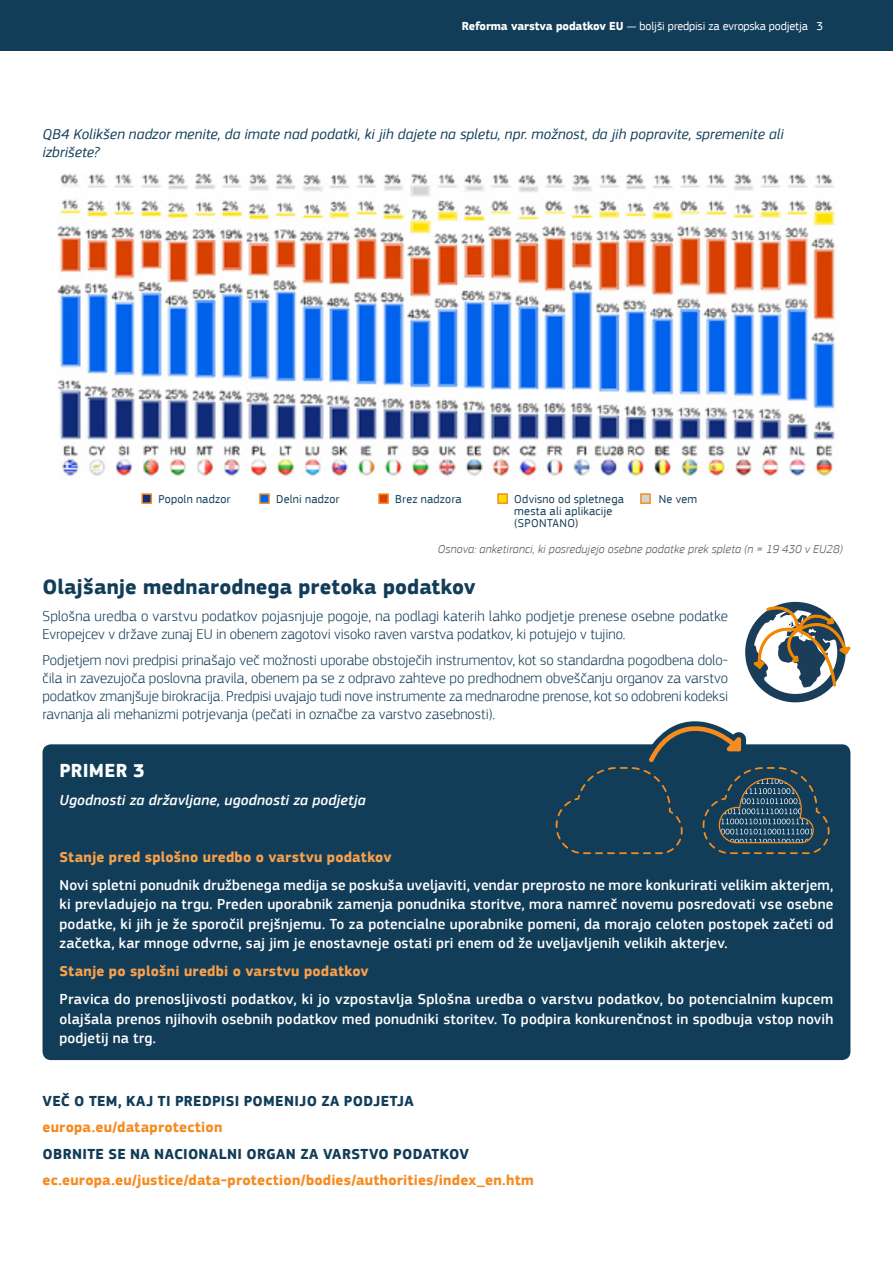
<style>
.page{position:relative;width:893px;height:1263px;background:#fff}
.page>*{position:absolute;margin:0;border:0;box-sizing:border-box;transform-origin:0 0}
.factsheet_-_body_tex{font:700 21.75px "EC Square Sans Pro";letter-spacing:.005em;color:#113d59}
.factsheet_-_box_-_su{font:700 19.5px "EC Square Sans Pro";letter-spacing:.015em;color:#fff}
.factsheet_-_box_-_bo{font:500 15px/19.5px "EC Square Sans Pro";letter-spacing:.01em;color:#fff;text-align:justify}
.factsheet_-_body_tex-2{font:300 15px/18px "EC Square Sans Pro";color:#113d59}
.factsheet_-_box_-_su-2{font:italic 15px/18px "EC Square Sans Pro";letter-spacing:.005em;color:#113d59}
.factsheet_-_body_tex-3{font:700 15px "EC Square Sans Pro";letter-spacing:.015em;color:#f48c22}
.factsheet_-_body_tex-4{font:700 15px "EC Square Sans Pro";letter-spacing:.02em;color:#113d59}
.factsheet_-_box_-_bo-2{font:700 15px "EC Square Sans Pro";letter-spacing:.015em;color:#f7a04b}
.factsheet_-_box_-_bo-3{font:italic 500 15px "EC Square Sans Pro";letter-spacing:.01em;color:#fff}
.factsheet_-_box_-_su-3{font:12px/12px "EC Square Sans Pro";letter-spacing:.02em;color:#113d59}
.factsheet_-_body_tex-5{font:italic 300 12px "EC Square Sans Pro";letter-spacing:.01em;color:#57585a}
.t1{font:12px "EC Square Sans Pro";letter-spacing:-.01em;color:#fff}
.s1{font-weight:700}
</style>
<div class="page">
<div style="left:0;top:0;width:893px;height:51px;background:#113d59"></div>
<svg style="left:745px;top:602px;width:106px;height:100px"></svg>
<img style="left:57px;top:173px;width:781px;height:305px">
<div style="left:141px;top:493px;width:11px;height:11px;background:#122c79;border:2px solid #f48c22"></div>
<div style="left:259px;top:493px;width:11px;height:11px;background:#0163ec;border:2px solid #f48c22"></div>
<div style="left:378px;top:493px;width:11px;height:11px;background:#d84000;border:2px solid #f48c22"></div>
<div style="left:497px;top:493px;width:11px;height:11px;background:#ffe001;border:2px solid #f48c22"></div>
<div style="left:640px;top:493px;width:11px;height:11px;background:#d4d4d6;border:2px solid #f48c22"></div>
<div style="left:43px;top:744px;width:807px;height:316px;background:#113d59;border-radius:9px"></div>
<svg style="left:552px;top:721px;width:281px;height:134px"></svg>
<p class="t1" style="left:462px;top:19px;width:363px"><span class="s1">Reforma varstva podatkov EU</span> — boljši predpisi za evropska podjetja 3</p>
<p class="factsheet_-_box_-_su-2" style="left:43px;top:125px;width:743px">QB4 Kolikšen nadzor menite, da imate nad podatki, ki jih dajete na spletu, npr. možnost, da jih popravite, spremenite ali izbrišete?</p>
<p class="factsheet_-_box_-_su-3" style="left:158px;top:494px;width:74px">Popoln nadzor</p>
<p class="factsheet_-_box_-_su-3" style="left:276px;top:494px;width:65px">Delni nadzor</p>
<p class="factsheet_-_box_-_su-3" style="left:395px;top:494px;width:68px">Brez nadzora</p>
<p class="factsheet_-_box_-_su-3" style="left:514px;top:494px;width:111px">Odvisno od spletnega mesta ali aplikacije (SPONTANO)</p>
<p class="factsheet_-_box_-_su-3" style="left:659px;top:494px;width:40px">Ne vem</p>
<p class="factsheet_-_body_tex-5" style="left:438px;top:542px;width:406px">Osnova: anketiranci, ki posredujejo osebne podatke prek spleta (n = 19 430 v EU28)</p>
<p class="factsheet_-_body_tex" style="left:43px;top:574px;width:435px">Olajšanje mednarodnega pretoka podatkov</p>
<p class="factsheet_-_body_tex-2" style="left:43px;top:607px;width:687px">Splošna uredba o varstvu podatkov pojasnjuje pogoje, na podlagi katerih lahko podjetje prenese osebne podatke<br>Evropejcev v države zunaj EU in obenem zagotovi visoko raven varstva podatkov, ki potujejo v tujino.</p>
<p class="factsheet_-_body_tex-2" style="left:43px;top:651px;width:687px;text-align:justify">Podjetjem novi predpisi prinašajo več možnosti uporabe obstoječih instrumentov, kot so standardna pogodbena dolo&shy;čila in zavezujoča poslovna pravila, obenem pa se z odpravo zahteve po predhodnem obveščanju organov za varstvo podatkov zmanjšuje birokracija. Predpisi uvajajo tudi nove instrumente za mednarodne prenose, kot so odobreni kodeksi ravnanja ali mehanizmi potrjevanja (pečati in označbe za varstvo zasebnosti).</p>
<p class="factsheet_-_box_-_su" style="left:60px;top:759px;width:87px">PRIMER 3</p>
<p class="factsheet_-_box_-_bo-3" style="left:60px;top:792px;width:308px">Ugodnosti za državljane, ugodnosti za podjetja</p>
<p class="factsheet_-_box_-_bo-2" style="left:60px;top:847px;width:334px">Stanje pred splošno uredbo o varstvu podatkov</p>
<p class="factsheet_-_box_-_bo" style="left:60px;top:875px;width:775px">Novi spletni ponudnik družbenega medija se poskuša uveljaviti, vendar preprosto ne more konkurirati velikim akterjem, ki prevladujejo na trgu. Preden uporabnik zamenja ponudnika storitve, mora namreč novemu posredovati vse osebne podatke, ki jih je že sporočil prejšnjemu. To za potencialne uporabnike pomeni, da morajo celoten postopek začeti od začetka, kar mnoge odvrne, saj jim je enostavneje ostati pri enem od že uveljavljenih velikih akterjev.</p>
<p class="factsheet_-_box_-_bo-2" style="left:60px;top:962px;width:311px">Stanje po splošni uredbi o varstvu podatkov</p>
<p class="factsheet_-_box_-_bo" style="left:60px;top:990px;width:775px">Pravica do prenosljivosti podatkov, ki jo vzpostavlja Splošna uredba o varstvu podatkov, bo potencialnim kupcem olajšala prenos njihovih osebnih podatkov med ponudniki storitev. To podpira konkurenčnost in spodbuja vstop novih podjetij na trg.</p>
<p class="factsheet_-_body_tex-4" style="left:43px;top:1092px;width:373px">VEČ O TEM, KAJ TI PREDPISI POMENIJO ZA PODJETJA</p>
<p class="factsheet_-_body_tex-3" style="left:43px;top:1118px;width:181px">europa.eu/dataprotection</p>
<p class="factsheet_-_body_tex-4" style="left:43px;top:1145px;width:428px">OBRNITE SE NA NACIONALNI ORGAN ZA VARSTVO PODATKOV</p>
<p class="factsheet_-_body_tex-3" style="left:43px;top:1171px;width:493px">ec.europa.eu/justice/data-protection/bodies/authorities/index_en.htm</p>
</div>
